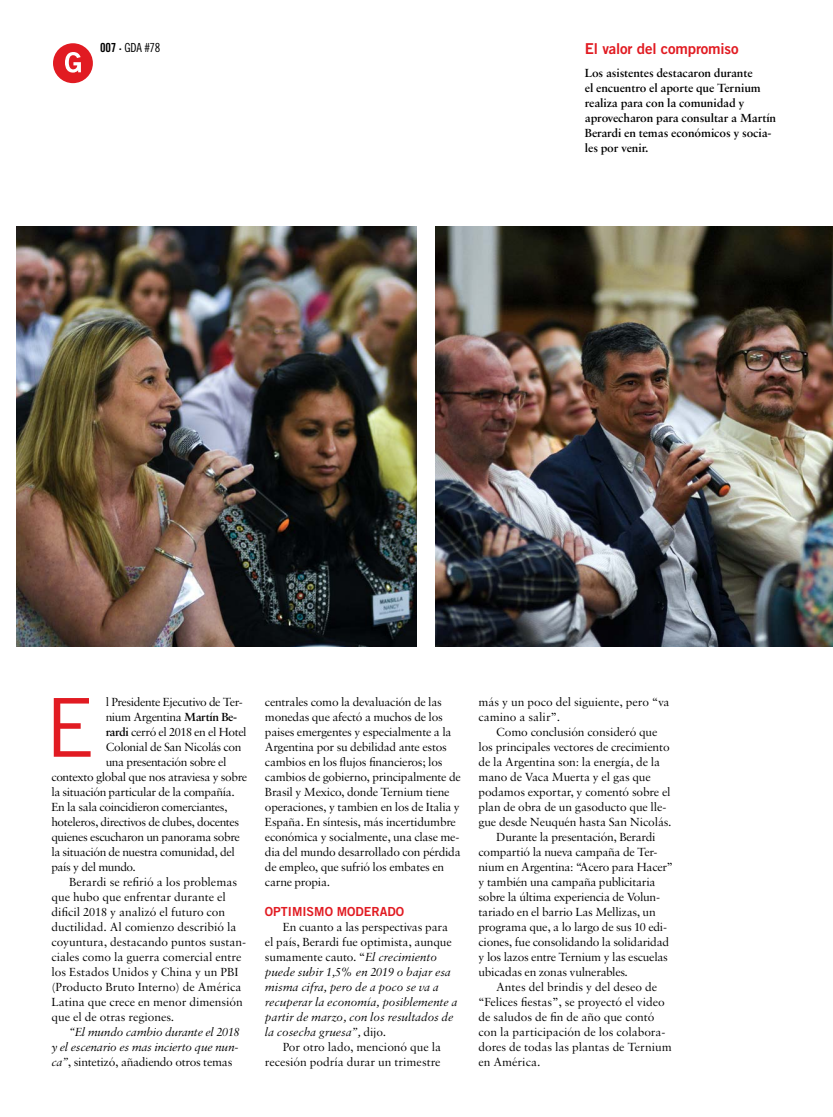
<style>
.page{position:relative;width:833px;height:1117px;background:#fff}
.page>*{position:absolute;margin:0;border:0;box-sizing:border-box;transform-origin:0 0}
.t1{font:81.25px "Trade Gothic LT Std";color:#e11b22}
.t2{font:15px "Trade Gothic LT Std Bd 2";letter-spacing:-.01em;color:#e11b22}
.t3{font:12.5px/15px "Sabon";letter-spacing:-.02em;color:#000}
.t4{font:12.5px/15px "Sabon";color:#000;text-align:right}
.t5{font:italic 12.5px/15px "Sabon";letter-spacing:-.01em;color:#000;text-align:justify}
.t6{font:600 12.5px/15px "Sabon";letter-spacing:-.01em;color:#000}
.t7{font:12.5px "Trade Gothic Bold Two";color:#e11b22}
.t8{font:12.5px "Trade Gothic LT Std Cn 18";color:#000}
.s1{font-family:"Trade Gothic LT Std Bd Cn 20"}
.s2{font-size:5px}
.s3{font-weight:600}
.s4{font-style:normal}
</style>
<div class="page">
<div style="left:53px;top:43px;width:40px;height:40px;background:#e11b22;border-radius:50%"></div>
<svg style="left:65px;top:52px;width:16px;height:21px"></svg>
<img style="left:17px;top:226px;width:399px;height:420px">
<img style="left:435px;top:226px;width:398px;height:420px">
<p class="t8" style="left:100px;top:40px;width:62px"><span class="s1">007</span> <span class="s2">•</span> GDA #78</p>
<p class="t2" style="left:585px;top:39px;width:155px">El valor del compromiso</p>
<p class="t6" style="left:585px;top:65px;width:193px">Los asistentes destacaron durante<br>el encuentro el aporte que Ternium realiza para con la comunidad y aprovecharon para consultar a Martín<br>Berardi en temas económicos y socia&shy;les por venir.</p>
<h1 class="t1" style="left:45px;top:678px;width:51px">E</h1>
<p class="t3" style="left:106px;top:694px;width:138px">l Presidente Ejecutivo de Ter-</p>
<p class="t3" style="left:106px;top:709px;width:133px">nium Argentina <span class="s3">Martín Be-</span></p>
<p class="t3" style="left:106px;top:724px;width:142px"><span class="s3">rardi</span> cerró el 2018 en el Hotel</p>
<p class="t3" style="left:106px;top:739px;width:137px">Colonial de San Nicolás con</p>
<p class="t3" style="left:106px;top:754px;width:122px">una presentación sobre el</p>
<p class="t3" style="left:51px;top:769px;width:197px">contexto global que nos atraviesa y sobre</p>
<p class="t3" style="left:51px;top:784px;width:185px">la situación particular de la compañía.</p>
<p class="t3" style="left:51px;top:799px;width:178px">En la sala coincidieron comerciantes,</p>
<p class="t3" style="left:51px;top:814px;width:189px">hoteleros, directivos de clubes, docentes</p>
<p class="t3" style="left:51px;top:829px;width:190px">quienes escucharon un panorama sobre</p>
<p class="t3" style="left:51px;top:844px;width:185px">la situación de nuestra comunidad, del</p>
<p class="t3" style="left:51px;top:859px;width:86px">país y del mundo.</p>
<p class="t4" style="left:69px;top:874px;width:169px">Berardi se refirió a los problemas</p>
<p class="t4" style="left:51px;top:889px;width:176px">que hubo que enfrentar durante el</p>
<p class="t4" style="left:51px;top:904px;width:175px">dificil 2018 y analizó el futuro con</p>
<p class="t4" style="left:51px;top:919px;width:187px">ductilidad. Al comienzo describió la</p>
<p class="t4" style="left:51px;top:934px;width:196px">coyuntura, destacando puntos sustan-</p>
<p class="t4" style="left:51px;top:949px;width:191px">ciales como la guerra comercial entre</p>
<p class="t4" style="left:51px;top:964px;width:188px">los Estados Unidos y China y un PBI</p>
<p class="t4" style="left:51px;top:979px;width:191px">(Producto Bruto Interno) de América</p>
<p class="t4" style="left:51px;top:994px;width:193px">Latina que crece en menor dimensión</p>
<p class="t4" style="left:51px;top:1009px;width:124px">que el de otras regiones.</p>
<p class="t5" style="left:51px;top:1024px;width:190px;text-indent:18px">“El mundo cambio durante el 2018 y el escenario es mas incierto que nun&shy;ca”<span class="s4">, sintetizó, añadiendo otros temas</span></p>
<p class="t3" style="left:265px;top:694px;width:197px">centrales como la devaluación de las monedas que afectó a muchos de los paises emergentes y especialmente a la Argentina por su debilidad ante estos cambios en los flujos financieros; los cambios de gobierno, principalmente de Brasil y Mexico, donde Ternium tiene operaciones, y tambien en los de Italia y España. En síntesis, más incertidumbre económica y socialmente, una clase me&shy;dia del mundo desarrollado con pérdida de empleo, que sufrió los embates en carne propia.</p>
<p class="t7" style="left:265px;top:903px;width:141px">OPTIMISMO MODERADO</p>
<p class="t5" style="left:265px;top:919px;width:194px;text-align:left;text-indent:18px"><span class="s4">En cuanto a las perspectivas para el país, Berardi fue optimista, aunque sumamente cauto. “</span>El crecimiento puede subir 1,5% en 2019 o bajar esa misma cifra, pero de a poco se va a recuperar la economía, posiblemente a partir de marzo, con los resultados de la cosecha gruesa”, <span class="s4">dijo.</span></p>
<p class="t4" style="left:265px;top:1039px;width:178px">Por otro lado, mencionó que la recesión podría durar un trimestre</p>
<p class="t4" style="left:478px;top:694px;width:192px;text-align:left">más y un poco del siguiente, pero “va camino a salir”.</p>
<p class="t3" style="left:496px;top:724px;width:163px">Como conclusión consideró que</p>
<p class="t3" style="left:478px;top:739px;width:193px">los principales vectores de crecimiento</p>
<p class="t3" style="left:478px;top:754px;width:183px">de la Argentina son: la energía, de la</p>
<p class="t3" style="left:478px;top:769px;width:174px">mano de Vaca Muerta y el gas que</p>
<p class="t3" style="left:478px;top:784px;width:194px">podamos exportar, y comentó sobre el</p>
<p class="t3" style="left:478px;top:799px;width:189px">plan de obra de un gasoducto que lle-</p>
<p class="t3" style="left:478px;top:814px;width:194px">gue desde Neuquén hasta San Nicolás.</p>
<p class="t3" style="left:496px;top:829px;width:161px">Durante la presentación, Berardi</p>
<p class="t3" style="left:478px;top:844px;width:180px">compartió la nueva campaña de Ter-</p>
<p class="t3" style="left:478px;top:859px;width:196px">nium en Argentina: “Acero para Hacer”</p>
<p class="t3" style="left:478px;top:874px;width:178px">y también una campaña publicitaria</p>
<p class="t3" style="left:478px;top:889px;width:183px">sobre la última experiencia de Volun-</p>
<p class="t3" style="left:478px;top:904px;width:179px">tariado en el barrio Las Mellizas, un</p>
<p class="t3" style="left:478px;top:919px;width:190px">programa que, a lo largo de sus 10 edi-</p>
<p class="t3" style="left:478px;top:934px;width:192px">ciones, fue consolidando la solidaridad</p>
<p class="t3" style="left:478px;top:949px;width:191px">y los lazos entre Ternium y las escuelas</p>
<p class="t3" style="left:478px;top:964px;width:151px">ubicadas en zonas vulnerables.</p>
<p class="t4" style="left:496px;top:979px;width:162px">Antes del brindis y del deseo de</p>
<p class="t4" style="left:478px;top:994px;width:188px">“Felices fiestas”, se proyectó el video</p>
<p class="t4" style="left:478px;top:1009px;width:178px">de saludos de fin de año que contó</p>
<p class="t4" style="left:478px;top:1024px;width:188px">con la participación de los colabora-</p>
<p class="t4" style="left:478px;top:1039px;width:195px">dores de todas las plantas de Ternium</p>
<p class="t4" style="left:478px;top:1054px;width:63px">en América.</p>
</div>
